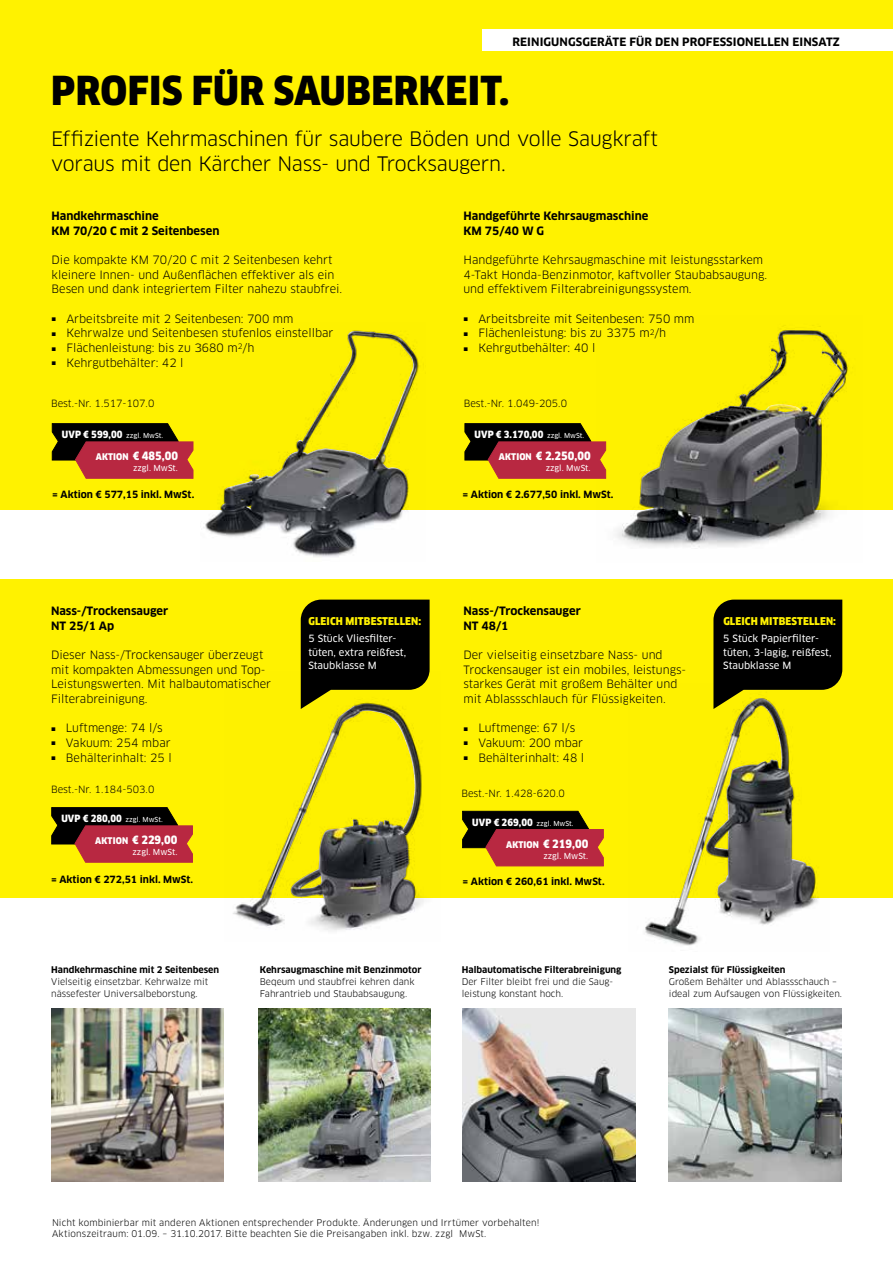
<style>
.page{position:relative;width:893px;height:1263px;background:#fff}
.page>*{position:absolute;margin:0;border:0;box-sizing:border-box;transform-origin:0 0}
.t1{font:900 39px "Clan Pro Narr";letter-spacing:.01em;color:#000}
.t2{font:19.5px/25.3px "Clan Pro";letter-spacing:-.015em;color:#000}
.t3{font:11.25px/14.7px "Clan Pro";color:#000}
.t4{font:700 11.25px/14.7px "Clan Pro";color:#000}
.t5{font:900 11.25px "Clan Pro Narr";color:#fff}
.t6{font:900 10.5px "Clan Pro Narr";letter-spacing:.01em;color:#fff200}
.t7{font:9.75px/13.5px "Clan Pro News";color:#fff}
.t8{font:700 9.75px "Clan Pro";color:#000}
.t9{font:900 9.75px "Clan Pro Narr";color:#fff}
.t10{font:9.75px "Clan Pro";color:#000}
.t11{font:9px/11.7px "Clan Pro";color:#000}
.t12{font:700 9px "Clan Pro";color:#000}
.t13{font:8.1px "Clan Pro News";color:#fff}
.s1{font-family:"Arial";font-size:7.8px}
.s2{font-family:"Clan Pro News";font-weight:400;font-size:6.75px}
.s3{font-size:9px}
</style>
<div class="page">
<div style="left:0;top:12px;width:893px;height:498px;background:#fff200"></div>
<div style="left:0;top:579px;width:893px;height:319px;background:#fff200"></div>
<img style="left:203px;top:330px;width:216px;height:227px">
<img style="left:210px;top:331px;width:145px;height:190px">
<img style="left:606px;top:326px;width:243px;height:221px">
<img style="left:624px;top:331px;width:158px;height:202px">
<img style="left:258px;top:1008px;width:173px;height:173px">
<img style="left:51px;top:1008px;width:173px;height:173px">
<img style="left:463px;top:1008px;width:172px;height:173px">
<img style="left:669px;top:1008px;width:172px;height:173px">
<img style="left:233px;top:672px;width:191px;height:259px">
<img style="left:236px;top:704px;width:176px;height:220px">
<svg style="left:52px;top:423px;width:141px;height:56px;background:#823422"></svg>
<svg style="left:51px;top:807px;width:142px;height:55px;background:#813422"></svg>
<svg style="left:462px;top:811px;width:142px;height:55px;background:#823422"></svg>
<div style="left:0;top:0;width:893px;height:64px;background:#fff200"></div>
<svg style="left:301px;top:600px;width:129px;height:109px;background:#282600"></svg>
<img style="left:645px;top:712px;width:174px;height:234px">
<img style="left:646px;top:709px;width:133px;height:235px">
<svg style="left:713px;top:600px;width:129px;height:109px;background:#2a2801"></svg>
<div style="left:483px;top:30px;width:410px;height:21px;background:#fff"></div>
<svg style="left:465px;top:423px;width:141px;height:56px;background:#823422"></svg>
<p class="t4" style="left:512px;top:35px;width:64px">Reinigungsger</p>
<p class="t4" style="left:605px;top:35px;width:109px">äte für den profess</p>
<p class="t4" style="left:733px;top:35px;width:29px">ionelle</p>
<p class="t4" style="left:781px;top:35px;width:60px">n Einsatz</p>
<h1 class="t1" style="left:51px;top:68px;width:460px">PROFIS FÜR SAUBERKEIT.</h1>
<h2 class="t2" style="left:51px;top:126px;width:609px">Effiziente Kehrmaschinen für saubere Böden und volle Saugkraft voraus mit den Kärcher Nass- und Trocksaugern.</h2>
<p class="t4" style="left:52px;top:209px;width:169px">Handkehrmaschine<br>KM 70/20 C mit 2 Seitenbesen</p>
<p class="t3" style="left:52px;top:253px;width:292px">Die kompakte KM 70/20 C mit 2 Seitenbesen kehrt kleinere Innen- und Außenflächen effektiver als ein<br>Besen und dank integriertem Filter nahezu staubfrei.</p>
<p class="t3" style="left:52px;top:311px;width:243px"><span class="s1">■</span> Arbeitsbreite mit 2 Seitenbesen: 700 mm</p>
<p class="t3" style="left:52px;top:326px;width:283px"><span class="s1">■</span> Kehrwalze und Seitenbesen stufenlos einstellbar</p>
<p class="t3" style="left:52px;top:340px;width:204px"><span class="s1">■</span> Flächenleistung: bis zu 3680 m<sup>2</sup>/h</p>
<p class="t3" style="left:52px;top:355px;width:134px"><span class="s1">■</span> Kehrgutbehälter: 42 l</p>
<p class="t4" style="left:463px;top:209px;width:186px">Handgeführte Kehrsaugmaschine<br>KM 75/40 W G</p>
<p class="t3" style="left:463px;top:253px;width:305px">Handgeführte Kehrsaugmaschine mit leistungsstarkem<br>4-Takt Honda-Benzinmotor, kaftvoller Staubabsaugung. und effektivem Filterabreinigungssystem.</p>
<p class="t3" style="left:463px;top:311px;width:233px"><span class="s1">■</span> Arbeitsbreite mit Seitenbesen: 750 mm</p>
<p class="t3" style="left:463px;top:326px;width:204px"><span class="s1">■</span> Flächenleistung: bis zu 3375 m<sup>2</sup>/h</p>
<p class="t3" style="left:463px;top:340px;width:134px"><span class="s1">■</span> Kehrgutbehälter: 40 l</p>
<p class="t10" style="left:51px;top:397px;width:105px">Best.-Nr. 1.517-107.0</p>
<p class="t10" style="left:464px;top:397px;width:105px">Best.-Nr. 1.049-205.0</p>
<p class="t9" style="left:62px;top:429px;width:103px">UVP € 599,00 <span class="s2">zzgl. MwSt.</span></p>
<p class="t5" style="left:96px;top:449px;width:84px"><span class="s3">AKTION</span> € 485,00</p>
<p class="t13" style="left:133px;top:463px;width:46px">zzgl. MwSt.</p>
<p class="t9" style="left:475px;top:429px;width:111px">UVP € 3.170,00 <span class="s2">zzgl. MwSt.</span></p>
<p class="t5" style="left:499px;top:449px;width:93px"><span class="s3">AKTION</span> € 2.250,00</p>
<p class="t13" style="left:546px;top:463px;width:46px">zzgl. MwSt.</p>
<p class="t8" style="left:52px;top:488px;width:144px">= Aktion € 577,15 inkl. MwSt.</p>
<p class="t8" style="left:462px;top:488px;width:153px">= Aktion € 2.677,50 inkl. MwSt.</p>
<p class="t4" style="left:51px;top:604px;width:119px">Nass-/Trockensauger<br>NT 25/1 Ap</p>
<p class="t3" style="left:51px;top:648px;width:222px">Dieser Nass-/Trockensauger überzeugt mit kompakten Abmessungen und Top-Leistungswerten. Mit halbautomatischer Filterabreinigung.</p>
<p class="t3" style="left:51px;top:721px;width:113px"><span class="s1">■</span> Luftmenge: 74 l/s</p>
<p class="t3" style="left:51px;top:735px;width:121px"><span class="s1">■</span> Vakuum: 254 mbar</p>
<p class="t3" style="left:51px;top:750px;width:122px"><span class="s1">■</span> Behälterinhalt: 25 l</p>
<p class="t6" style="left:308px;top:615px;width:114px">GLEICH MITBESTELLEN:</p>
<p class="t7" style="left:308px;top:632px;width:99px">5 Stück Vliesfilter&shy;tüten, extra reißfest,<br>Staubklasse M</p>
<p class="t4" style="left:463px;top:604px;width:119px">Nass-/Trockensauger<br>NT 48/1</p>
<p class="t3" style="left:463px;top:648px;width:224px">Der vielseitig einsetzbare Nass- und Trockensauger ist ein mobiles, leistungs&shy;starkes Gerät mit großem Behälter und mit Ablassschlauch für Flüssigkeiten.</p>
<p class="t3" style="left:463px;top:721px;width:113px"><span class="s1">■</span> Luftmenge: 67 l/s</p>
<p class="t3" style="left:463px;top:735px;width:121px"><span class="s1">■</span> Vakuum: 200 mbar</p>
<p class="t3" style="left:463px;top:750px;width:122px"><span class="s1">■</span> Behälterinhalt: 48 l</p>
<p class="t6" style="left:723px;top:615px;width:114px">GLEICH MITBESTELLEN:</p>
<p class="t7" style="left:723px;top:632px;width:110px">5 Stück Papierfilter&shy;tüten, 3-lagig, reißfest,<br>Staubklasse M</p>
<p class="t10" style="left:51px;top:784px;width:105px">Best.-Nr. 1.184-503.0</p>
<p class="t10" style="left:461px;top:787px;width:105px">Best.-Nr. 1.428-620.0</p>
<p class="t9" style="left:61px;top:813px;width:103px">UVP € 280,00 <span class="s2">zzgl. MwSt.</span></p>
<p class="t5" style="left:95px;top:833px;width:84px"><span class="s3">AKTION</span> € 229,00</p>
<p class="t13" style="left:133px;top:847px;width:46px">zzgl. MwSt.</p>
<p class="t9" style="left:472px;top:816px;width:103px">UVP € 269,00 <span class="s2">zzgl. MwSt.</span></p>
<p class="t5" style="left:506px;top:837px;width:84px"><span class="s3">AKTION</span> € 219,00</p>
<p class="t13" style="left:543px;top:851px;width:46px">zzgl. MwSt.</p>
<p class="t8" style="left:51px;top:873px;width:144px">= Aktion € 272,51 inkl. MwSt.</p>
<p class="t8" style="left:462px;top:876px;width:144px">= Aktion € 260,61 inkl. MwSt.</p>
<p class="t12" style="left:51px;top:965px;width:169px">Handkehrmaschine mit 2 Seitenbesen</p>
<p class="t11" style="left:51px;top:976px;width:159px">Vielseitig einsetzbar. Kehrwalze mit nässefester Universalbeborstung.</p>
<p class="t12" style="left:260px;top:965px;width:163px">Kehrsaugmaschine mit Benzinmotor</p>
<p class="t11" style="left:260px;top:976px;width:156px">Beqeum und staubfrei kehren dank<br>Fahrantrieb und Staubabsaugung.</p>
<p class="t12" style="left:462px;top:965px;width:161px">Halbautomatische Filterabreinigung</p>
<p class="t11" style="left:462px;top:976px;width:153px">Der Filter bleibt frei und die Saug&shy;leistung konstant hoch.</p>
<p class="t12" style="left:669px;top:965px;width:118px">Spezialst für Flüssigkeiten</p>
<p class="t11" style="left:669px;top:976px;width:175px">Großem Behälter und Ablassschauch – ideal zum Aufsaugen von Flüssigkeiten.</p>
<p class="t11" style="left:52px;top:1216px;width:489px">Nicht kombinierbar mit anderen Aktionen entsprechender Produkte. Änderungen und Irrtümer vorbehalten!<br>Aktionszeitraum: 01.09. – 31.10.2017. Bitte beachten Sie die Preisangaben inkl. bzw. zzgl MwSt.</p>
</div>
